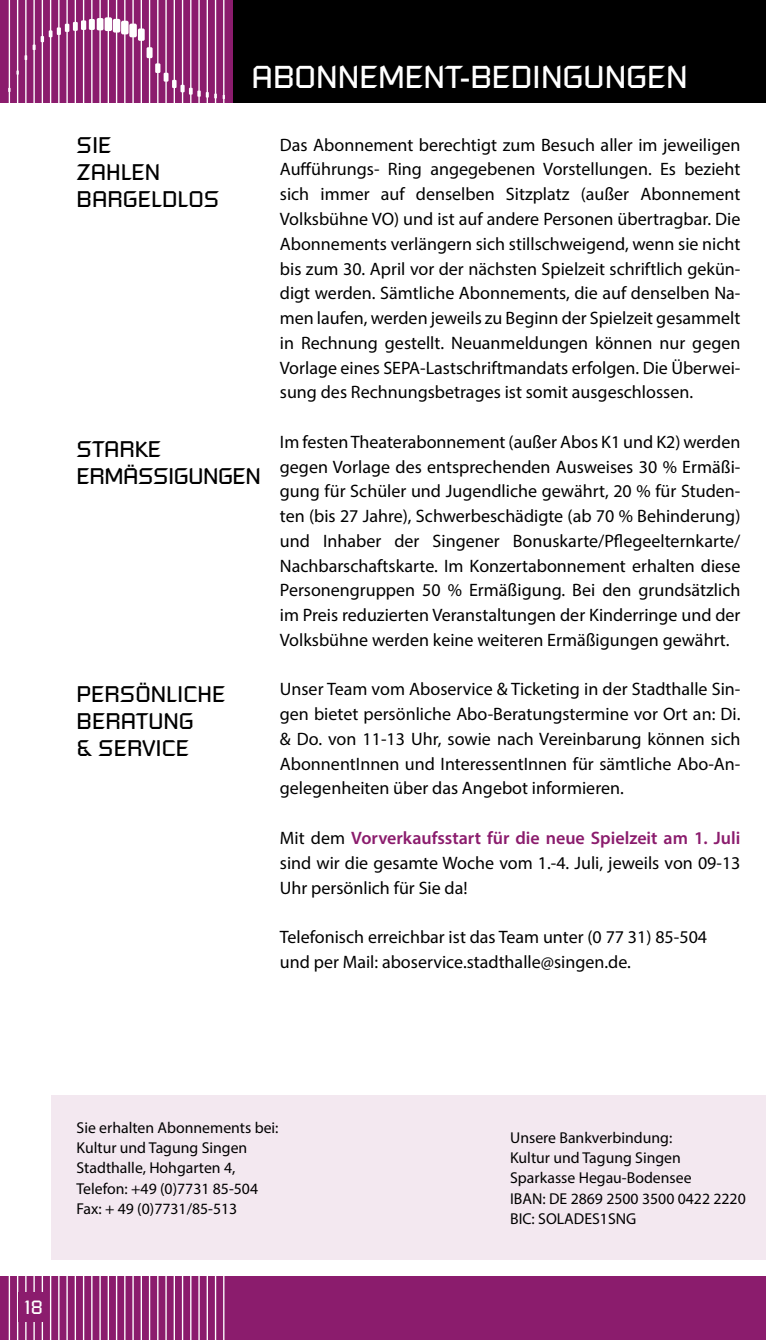
<style>
.page{position:relative;width:766px;height:1340px;background:#fff}
.page>*{position:absolute;margin:0;border:0;box-sizing:border-box;transform-origin:0 0}
.t1{font:31.5px "Russell Square Com";color:#fff}
.t2{font:22.5px/27px "Russell Square Com";color:#000}
.t3{font:22.5px/27px "Russell Square Com";letter-spacing:-.02em;color:#000}
.t4{font:19.12px "Russell Square Com";color:#fff}
.t5{font:18px/24.8px "Myriad Pro";color:#000;text-align:justify}
.t6{font:15.75px/20.2px "Myriad Pro";color:#000}
.s1{font-weight:600;color:#8b1c6d}
</style>
<div class="page">
<div style="left:0;top:1276px;width:765px;height:63px;background:#8b1c6d"></div>
<hr style="left:25px;top:1276px;width:2px;height:63px;background:#fff">
<hr style="left:33px;top:1276px;width:2px;height:63px;background:#fff">
<hr style="left:42px;top:1276px;width:1px;height:63px;background:#fff">
<hr style="left:50px;top:1276px;width:1px;height:63px;background:#fff">
<hr style="left:58px;top:1276px;width:1px;height:63px;background:#fff">
<hr style="left:66px;top:1276px;width:2px;height:63px;background:#fff">
<hr style="left:75px;top:1276px;width:1px;height:63px;background:#fff">
<hr style="left:83px;top:1276px;width:1px;height:63px;background:#fff">
<hr style="left:91px;top:1276px;width:1px;height:63px;background:#fff">
<hr style="left:99px;top:1276px;width:2px;height:63px;background:#fff">
<hr style="left:108px;top:1276px;width:1px;height:63px;background:#fff">
<hr style="left:116px;top:1276px;width:1px;height:63px;background:#fff">
<hr style="left:124px;top:1276px;width:1px;height:63px;background:#fff">
<hr style="left:132px;top:1276px;width:2px;height:63px;background:#fff">
<hr style="left:141px;top:1276px;width:1px;height:63px;background:#fff">
<hr style="left:149px;top:1276px;width:1px;height:63px;background:#fff">
<hr style="left:157px;top:1276px;width:1px;height:63px;background:#fff">
<hr style="left:165px;top:1276px;width:2px;height:63px;background:#fff">
<hr style="left:173px;top:1276px;width:2px;height:63px;background:#fff">
<hr style="left:182px;top:1276px;width:1px;height:63px;background:#fff">
<hr style="left:190px;top:1276px;width:1px;height:63px;background:#fff">
<hr style="left:198px;top:1276px;width:2px;height:63px;background:#fff">
<hr style="left:206px;top:1276px;width:2px;height:63px;background:#fff">
<hr style="left:215px;top:1276px;width:1px;height:63px;background:#fff">
<hr style="left:223px;top:1276px;width:1px;height:63px;background:#fff">
<hr style="left:17px;top:1276px;width:1px;height:63px;background:#fff">
<hr style="left:9px;top:1276px;width:1px;height:63px;background:#fff">
<div style="left:18px;top:1291px;width:31px;height:30px;background:#8b1c6d"></div>
<div style="left:0;top:0;width:765px;height:102px;background:#000"></div>
<hr style="left:765px;top:0;width:1px;height:102px;background:#8b1c6d">
<div style="left:0;top:0;width:232px;height:102px;background:#8b1c6d"></div>
<hr style="left:25px;top:0;width:2px;height:102px;background:#fff">
<hr style="left:33px;top:0;width:2px;height:102px;background:#fff">
<hr style="left:42px;top:0;width:1px;height:102px;background:#fff">
<hr style="left:50px;top:0;width:1px;height:102px;background:#fff">
<hr style="left:58px;top:0;width:1px;height:102px;background:#fff">
<hr style="left:66px;top:0;width:2px;height:102px;background:#fff">
<hr style="left:75px;top:0;width:1px;height:102px;background:#fff">
<hr style="left:83px;top:0;width:1px;height:102px;background:#fff">
<hr style="left:91px;top:0;width:1px;height:102px;background:#fff">
<hr style="left:99px;top:0;width:2px;height:102px;background:#fff">
<hr style="left:108px;top:0;width:1px;height:102px;background:#fff">
<hr style="left:116px;top:0;width:1px;height:102px;background:#fff">
<hr style="left:124px;top:0;width:1px;height:102px;background:#fff">
<hr style="left:132px;top:0;width:2px;height:102px;background:#fff">
<hr style="left:141px;top:0;width:1px;height:102px;background:#fff">
<hr style="left:149px;top:0;width:1px;height:102px;background:#fff">
<hr style="left:157px;top:0;width:1px;height:102px;background:#fff">
<hr style="left:165px;top:0;width:2px;height:102px;background:#fff">
<hr style="left:173px;top:0;width:2px;height:102px;background:#fff">
<hr style="left:182px;top:0;width:1px;height:102px;background:#fff">
<hr style="left:190px;top:0;width:1px;height:102px;background:#fff">
<hr style="left:198px;top:0;width:2px;height:102px;background:#fff">
<hr style="left:206px;top:0;width:2px;height:102px;background:#fff">
<hr style="left:215px;top:0;width:1px;height:102px;background:#fff">
<hr style="left:223px;top:0;width:1px;height:102px;background:#fff">
<div style="left:113px;top:19px;width:7px;height:14px;background:#fff;border-radius:2px"></div>
<hr style="left:17px;top:0;width:1px;height:102px;background:#fff">
<div style="left:97px;top:18px;width:6px;height:12px;background:#fff;border-radius:2px"></div>
<div style="left:138px;top:28px;width:7px;height:13px;background:#fff;border-radius:2px"></div>
<div style="left:89px;top:19px;width:6px;height:11px;background:#fff"></div>
<div style="left:146px;top:47px;width:6px;height:11px;background:#fff"></div>
<div style="left:81px;top:20px;width:5px;height:10px;background:#fff"></div>
<div style="left:155px;top:63px;width:5px;height:10px;background:#fff"></div>
<div style="left:73px;top:22px;width:5px;height:9px;background:#fff"></div>
<div style="left:163px;top:73px;width:5px;height:9px;background:#fff"></div>
<svg style="left:33px;top:24px;width:36px;height:26px"></svg>
<svg style="left:172px;top:80px;width:53px;height:19px"></svg>
<hr style="left:9px;top:0;width:1px;height:102px;background:#fff">
<div style="left:121px;top:21px;width:7px;height:13px;background:#fff;border-radius:2px"></div>
<div style="left:105px;top:17px;width:7px;height:14px;background:#fff;border-radius:2px"></div>
<div style="left:129px;top:24px;width:8px;height:13px;background:#fff;border-radius:2px"></div>
<div style="left:51px;top:1095px;width:714px;height:164px;background:#f3e8f0"></div>
<h1 class="t1" style="left:251px;top:57px;width:437px">ABONNEMENT-BEDINGUNGEN</h1>
<p class="t2" style="left:77px;top:132px;width:144px">SIE<br>ZAHLEN<br>BARGELDLOS</p>
<p class="t3" style="left:77px;top:436px;width:186px">STARKE<br>ERMÄSSIGUNGEN</p>
<p class="t2" style="left:77px;top:681px;width:150px">PERSÖNLICHE<br>BERATUNG<br>&amp; SERVICE</p>
<p class="t5" style="left:280px;top:132px;width:462px">Das Abonnement berechtigt zum Besuch aller im jeweiligen Aufführungs- Ring angegebenen Vorstellungen. Es bezieht sich immer auf denselben Sitzplatz (außer Abonnement Volksbühne VO) und ist auf andere Personen übertragbar. Die Abonnements verlängern sich stillschweigend, wenn sie nicht bis zum 30. April vor der nächsten Spielzeit schriftlich gekün&shy;digt werden. Sämtliche Abonnements, die auf denselben Na&shy;men laufen, werden jeweils zu Beginn der Spielzeit gesammelt in Rechnung gestellt. Neuanmeldungen können nur gegen Vorlage eines SEPA-Lastschriftmandats erfolgen. Die Überwei&shy;sung des Rechnungsbetrages ist somit ausgeschlossen.</p>
<p class="t5" style="left:280px;top:429px;width:462px">Im festen Theaterabonnement (außer Abos K1 und K2) werden gegen Vorlage des entsprechenden Ausweises 30 % Ermäßi&shy;gung für Schüler und Jugendliche gewährt, 20 % für Studen&shy;ten (bis 27 Jahre), Schwerbeschädigte (ab 70 % Behinderung) und Inhaber der Singener Bonuskarte/Pflegeelternkarte/ Nachbarschaftskarte. Im Konzertabonnement erhalten diese Personengruppen 50 % Ermäßigung. Bei den grundsätzlich im Preis reduzierten Veranstaltungen der Kinderringe und der Volksbühne werden keine weiteren Ermäßigungen gewährt.</p>
<p class="t5" style="left:280px;top:676px;width:462px">Unser Team vom Aboservice &amp; Ticketing in der Stadthalle Sin&shy;gen bietet persönliche Abo-Beratungstermine vor Ort an: Di. &amp; Do. von 11-13 Uhr, sowie nach Vereinbarung können sich AbonnentInnen und InteressentInnen für sämtliche Abo-An&shy;gelegenheiten über das Angebot informieren.</p>
<p class="t5" style="left:280px;top:825px;width:462px">Mit dem <span class="s1">Vorverkaufsstart für die neue Spielzeit am 1. Juli </span>sind wir die gesamte Woche vom 1.-4. Juli, jeweils von 09-13<br>Uhr persönlich für Sie da!</p>
<p class="t5" style="left:280px;top:924px;width:428px">Telefonisch erreichbar ist das Team unter (0 77 31) 85-504 und per Mail: aboservice.stadthalle@singen.de.</p>
<p class="t4" style="left:25px;top:1295px;width:19px">18</p>
<p class="t6" style="left:77px;top:1117px;width:203px">Sie erhalten Abonnements bei:<br>Kultur und Tagung Singen<br>Stadthalle, Hohgarten 4,<br>Telefon: +49 (0)7731 85-504<br>Fax: + 49 (0)7731/85-513</p>
<p class="t6" style="left:510px;top:1127px;width:237px">Unsere Bankverbindung:<br>Kultur und Tagung Singen<br>Sparkasse Hegau-Bodensee<br>IBAN: DE 2869 2500 3500 0422 2220<br>BIC: SOLADES1SNG</p>
</div>
